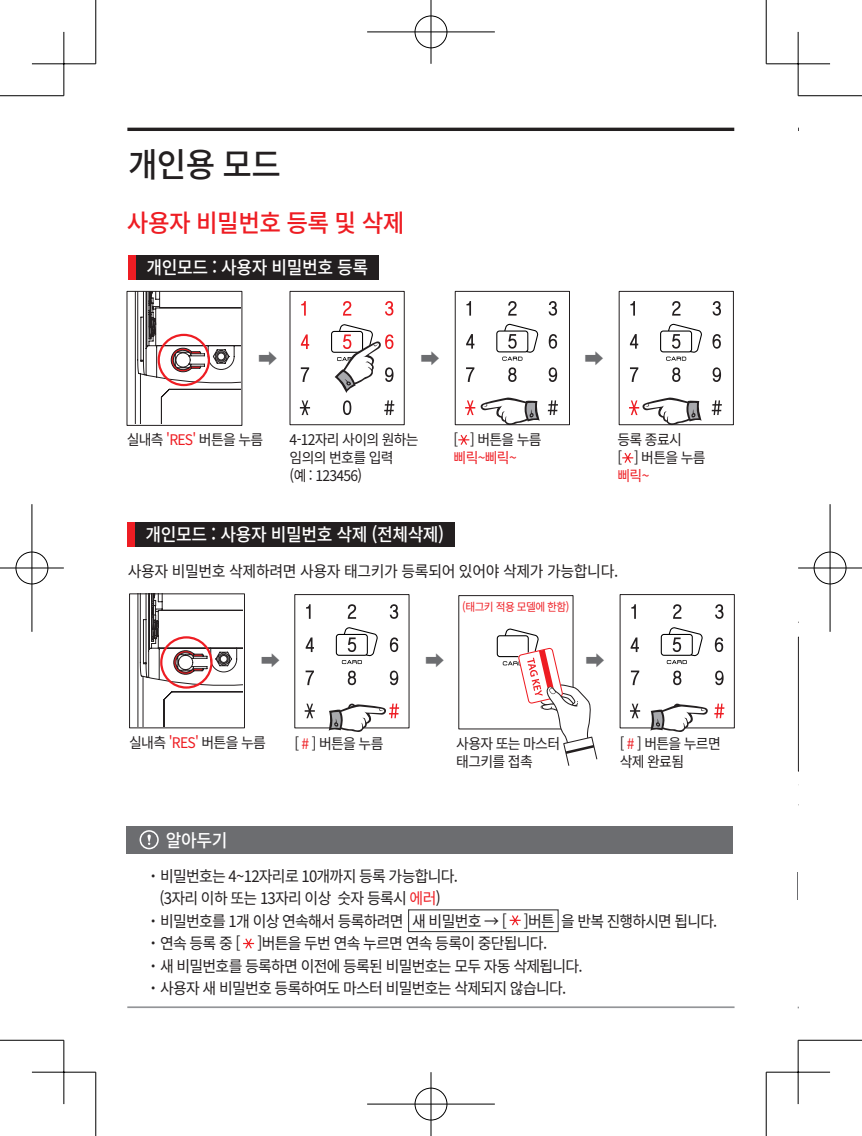
<style>
.page{position:relative;width:862px;height:1136px;background:#fff}
.page>*{position:absolute;margin:0;border:0;box-sizing:border-box;transform-origin:0 0}
.t1{font:500 33.75px "Noto Sans KR";color:#231f20;scale:.95 1}
.t2{font:500 24.75px "Noto Sans CJ Kkr";letter-spacing:-.025em;color:#ee1d23;scale:.95 1}
.t3{font:20.25px "Noto Sans CJ Kkr";color:#6c6d70;scale:.95 1}
.t4{font:500 18px "Noto Sans CJ Kkr";letter-spacing:-.025em;color:#fff;scale:.95 1}
.t5{font:15.75px "Noto Sans CJ Kkr";letter-spacing:-.05em;color:#231f20;scale:.95 1}
.t6{font:15.75px "Noto Sans CJ Kkr";letter-spacing:-.025em;color:#231f20;scale:.95 1}
.t7{font:14.62px/18px "Noto Sans CJ Kkr";letter-spacing:-.05em;color:#231f20;scale:.95 1}
.t8{font:14.62px "Noto Sans CJ Kkr";color:#ee1d23;scale:.95 1}
.t9{font:11.25px "Noto Sans CJ Kkr";letter-spacing:-.05em;color:#ee1d23;scale:.95 1}
.s1{color:#ee1d23}
</style>
<div class="page">
<svg style="left:301px;top:334px;width:8px;height:15px"></svg>
<div style="left:128px;top:255px;width:250px;height:24px;background:#231f20"></div>
<div style="left:128px;top:255px;width:7px;height:24px;background:#ee1d23"></div>
<div style="left:128px;top:521px;width:326px;height:25px;background:#231f20"></div>
<div style="left:128px;top:521px;width:7px;height:25px;background:#ee1d23"></div>
<svg style="left:458px;top:434px;width:11px;height:11px"></svg>
<svg style="left:622px;top:452px;width:11px;height:11px"></svg>
<svg style="left:301px;top:301px;width:4px;height:14px"></svg>
<svg style="left:300px;top:367px;width:9px;height:15px"></svg>
<svg style="left:343px;top:301px;width:8px;height:14px"></svg>
<svg style="left:385px;top:301px;width:8px;height:14px"></svg>
<svg style="left:343px;top:400px;width:8px;height:15px"></svg>
<svg style="left:300px;top:400px;width:10px;height:15px"></svg>
<svg style="left:384px;top:400px;width:10px;height:15px"></svg>
<div style="left:289px;top:291px;width:115px;height:134px;border:1px solid #231f20"></div>
<svg style="left:466px;top:301px;width:5px;height:14px"></svg>
<svg style="left:630px;top:301px;width:4px;height:14px"></svg>
<svg style="left:466px;top:367px;width:8px;height:15px"></svg>
<svg style="left:630px;top:367px;width:8px;height:15px"></svg>
<svg style="left:508px;top:301px;width:8px;height:14px"></svg>
<svg style="left:672px;top:301px;width:8px;height:14px"></svg>
<svg style="left:508px;top:367px;width:8px;height:15px"></svg>
<svg style="left:672px;top:367px;width:8px;height:15px"></svg>
<svg style="left:548px;top:301px;width:8px;height:14px"></svg>
<svg style="left:712px;top:301px;width:8px;height:14px"></svg>
<svg style="left:548px;top:367px;width:9px;height:15px"></svg>
<svg style="left:712px;top:367px;width:8px;height:15px"></svg>
<svg style="left:547px;top:400px;width:10px;height:15px"></svg>
<svg style="left:711px;top:400px;width:10px;height:15px"></svg>
<div style="left:454px;top:291px;width:115px;height:134px;border:1px solid #231f20"></div>
<div style="left:618px;top:291px;width:115px;height:134px;border:1px solid #231f20"></div>
<svg style="left:135px;top:293px;width:105px;height:130px"></svg>
<svg style="left:137px;top:595px;width:106px;height:131px"></svg>
<div style="left:129px;top:593px;width:116px;height:135px;border:1px solid #231f20"></div>
<div style="left:157px;top:334px;width:53px;height:52px;border:2px solid #ee1d23;border-radius:50%"></div>
<div style="left:160px;top:636px;width:52px;height:52px;border:2px solid #ee1d23;border-radius:50%"></div>
<svg style="left:509px;top:915px;width:11px;height:10px"></svg>
<svg style="left:243px;top:938px;width:11px;height:10px"></svg>
<div style="left:127px;top:826px;width:605px;height:27px;background:#6c6d70"></div>
<hr style="left:127px;top:1006px;width:607px;height:1px;background:#939598">
<svg style="left:331px;top:324px;width:62px;height:69px"></svg>
<svg style="left:465px;top:397px;width:74px;height:29px"></svg>
<svg style="left:628px;top:397px;width:73px;height:29px"></svg>
<svg style="left:631px;top:604px;width:4px;height:14px"></svg>
<svg style="left:630px;top:670px;width:9px;height:15px"></svg>
<svg style="left:673px;top:604px;width:8px;height:14px"></svg>
<svg style="left:673px;top:670px;width:8px;height:15px"></svg>
<svg style="left:715px;top:604px;width:8px;height:14px"></svg>
<svg style="left:715px;top:670px;width:8px;height:15px"></svg>
<svg style="left:630px;top:703px;width:9px;height:15px"></svg>
<svg style="left:714px;top:703px;width:10px;height:15px"></svg>
<svg style="left:306px;top:604px;width:4px;height:14px"></svg>
<svg style="left:305px;top:670px;width:9px;height:15px"></svg>
<svg style="left:347px;top:604px;width:9px;height:14px"></svg>
<svg style="left:347px;top:670px;width:9px;height:15px"></svg>
<svg style="left:389px;top:604px;width:9px;height:14px"></svg>
<svg style="left:389px;top:670px;width:9px;height:15px"></svg>
<svg style="left:304px;top:703px;width:11px;height:15px"></svg>
<svg style="left:650px;top:703px;width:57px;height:29px"></svg>
<svg style="left:328px;top:703px;width:71px;height:29px"></svg>
<div style="left:408px;top:909px;width:150px;height:23px;border:1px solid #3e3e3f"></div>
<svg style="left:139px;top:830px;width:20px;height:19px"></svg>
<svg style="left:797px;top:872px;width:1px;height:27px"></svg>
<svg style="left:797px;top:637px;width:1px;height:134px"></svg>
<hr style="left:127px;top:128px;width:606px;height:3px;background:#231f20">
<div style="left:458px;top:595px;width:115px;height:134px;border:1px solid #231f20"></div>
<svg style="left:496px;top:628px;width:101px;height:137px"></svg>
<svg style="left:466px;top:334px;width:8px;height:14px"></svg>
<svg style="left:548px;top:334px;width:8px;height:14px"></svg>
<svg style="left:496px;top:323px;width:42px;height:37px"></svg>
<svg style="left:629px;top:334px;width:9px;height:14px"></svg>
<svg style="left:712px;top:334px;width:8px;height:14px"></svg>
<svg style="left:660px;top:323px;width:41px;height:37px"></svg>
<svg style="left:305px;top:637px;width:9px;height:15px"></svg>
<svg style="left:389px;top:637px;width:9px;height:15px"></svg>
<svg style="left:335px;top:627px;width:42px;height:37px"></svg>
<svg style="left:630px;top:637px;width:8px;height:15px"></svg>
<svg style="left:714px;top:637px;width:8px;height:15px"></svg>
<svg style="left:660px;top:627px;width:42px;height:37px"></svg>
<hr style="left:0;top:95px;width:64px;height:1px;background:#000">
<hr style="left:797px;top:95px;width:64px;height:1px;background:#000">
<hr style="left:0;top:1039px;width:64px;height:1px;background:#000">
<hr style="left:797px;top:1039px;width:64px;height:1px;background:#000">
<hr style="left:95px;top:0;width:1px;height:64px;background:#000">
<hr style="left:95px;top:1071px;width:1px;height:64px;background:#000">
<hr style="left:765px;top:0;width:1px;height:64px;background:#000">
<hr style="left:765px;top:1071px;width:1px;height:64px;background:#000">
<hr style="left:32px;top:63px;width:64px;height:1px;background:#000">
<hr style="left:765px;top:63px;width:64px;height:1px;background:#000">
<hr style="left:32px;top:1071px;width:64px;height:1px;background:#000">
<hr style="left:765px;top:1071px;width:64px;height:1px;background:#000">
<hr style="left:63px;top:32px;width:1px;height:64px;background:#000">
<hr style="left:63px;top:1040px;width:1px;height:63px;background:#000">
<hr style="left:797px;top:32px;width:1px;height:64px;background:#000">
<hr style="left:797px;top:1040px;width:1px;height:63px;background:#000">
<div style="left:413px;top:14px;width:35px;height:35px;border:3px solid #fff;border-radius:50%"></div>
<hr style="left:367px;top:30px;width:127px;height:3px;background:#fff">
<hr style="left:429px;top:0;width:3px;height:64px;background:#fff">
<div style="left:414px;top:16px;width:33px;height:32px;border:1px solid #000;border-radius:50%"></div>
<hr style="left:367px;top:32px;width:127px;height:1px;background:#000">
<hr style="left:430px;top:0;width:1px;height:64px;background:#000">
<div style="left:413px;top:1086px;width:35px;height:35px;border:3px solid #fff;border-radius:50%"></div>
<hr style="left:367px;top:1102px;width:127px;height:3px;background:#fff">
<hr style="left:429px;top:1071px;width:3px;height:64px;background:#fff">
<div style="left:414px;top:1087px;width:33px;height:33px;border:1px solid #000;border-radius:50%"></div>
<hr style="left:367px;top:1103px;width:127px;height:1px;background:#000">
<hr style="left:430px;top:1071px;width:1px;height:64px;background:#000">
<div style="left:14px;top:550px;width:35px;height:35px;border:3px solid #fff;border-radius:50%"></div>
<hr style="left:0;top:566px;width:64px;height:3px;background:#fff">
<hr style="left:30px;top:504px;width:3px;height:127px;background:#fff">
<div style="left:16px;top:551px;width:32px;height:33px;border:1px solid #000;border-radius:50%"></div>
<hr style="left:0;top:567px;width:64px;height:1px;background:#000">
<hr style="left:32px;top:504px;width:1px;height:127px;background:#000">
<div style="left:812px;top:550px;width:35px;height:35px;border:3px solid #fff;border-radius:50%"></div>
<hr style="left:797px;top:566px;width:64px;height:3px;background:#fff">
<hr style="left:828px;top:504px;width:3px;height:127px;background:#fff">
<div style="left:813px;top:551px;width:32px;height:33px;border:1px solid #000;border-radius:50%"></div>
<hr style="left:797px;top:567px;width:64px;height:1px;background:#000">
<hr style="left:829px;top:504px;width:1px;height:127px;background:#000">
<h1 class="t1" style="left:128px;top:145px;width:162px">개인용 모드</h1>
<h2 class="t2" style="left:127px;top:209px;width:293px">사용자 비밀번호 등록 및 삭제</h2>
<p class="t4" style="left:146px;top:257px;width:235px">개인모드 : 사용자 비밀번호 등록</p>
<p class="t3" style="left:258px;top:347px;width:22px">➡</p>
<p class="t3" style="left:420px;top:347px;width:22px">➡</p>
<p class="t3" style="left:584px;top:347px;width:22px">➡</p>
<p class="t7" style="left:127px;top:431px;width:145px">실내측 <span class="s1">'RES'</span> 버튼을 누름</p>
<p class="t7" style="left:289px;top:431px;width:137px">4-12자리 사이의 원하는 임의의 번호를 입력<br>(예 : 123456)</p>
<p class="t7" style="left:453px;top:431px;width:94px">[ ] 버튼을 누름</p>
<p class="t8" style="left:453px;top:449px;width:68px">삐릭~삐릭~</p>
<p class="t4" style="left:145px;top:524px;width:316px">개인모드 : 사용자 비밀번호 삭제 (전체삭제)</p>
<p class="t7" style="left:617px;top:431px;width:94px">등록 종료시<br>[ ] 버튼을 누름</p>
<p class="t8" style="left:617px;top:467px;width:35px">삐릭~</p>
<p class="t6" style="left:128px;top:562px;width:517px">사용자 비밀번호 삭제하려면 사용자 태그키가 등록되어 있어야 삭제가 가능합니다.</p>
<p class="t9" style="left:462px;top:600px;width:114px">(태그키 적용 모델에 한함)</p>
<p class="t3" style="left:260px;top:649px;width:22px">➡</p>
<p class="t3" style="left:425px;top:649px;width:22px">➡</p>
<p class="t3" style="left:585px;top:649px;width:22px">➡</p>
<p class="t7" style="left:129px;top:733px;width:145px">실내측 <span class="s1">'RES'</span> 버튼을 누름</p>
<p class="t7" style="left:294px;top:734px;width:95px">[ <span class="s1">#</span> ] 버튼을 누름</p>
<p class="t7" style="left:456px;top:734px;width:111px">사용자 또는 마스터 태그키를 접촉</p>
<p class="t7" style="left:619px;top:734px;width:108px">[ <span class="s1">#</span> ] 버튼을 누르면 삭제 완료됨</p>
<p class="t4" style="left:166px;top:829px;width:66px">알아두기</p>
<p class="t5" style="left:146px;top:866px;width:330px">˙비밀번호는 4~12자리로 10개까지 등록 가능합니다.</p>
<p class="t5" style="left:159px;top:889px;width:297px">(3자리 이하 또는 13자리 이상 숫자 등록시 <span class="s1">에러</span>)</p>
<p class="t5" style="left:146px;top:912px;width:603px">˙비밀번호를 1개 이상 연속해서 등록하려면 새 비밀번호 → [ ]버튼 을 반복 진행하시면 됩니다.</p>
<p class="t5" style="left:146px;top:934px;width:424px">˙연속 등록 중 [ ]버튼을 두번 연속 누르면 연속 등록이 중단됩니다.</p>
<p class="t5" style="left:146px;top:957px;width:461px">˙새 비밀번호를 등록하면 이전에 등록된 비밀번호는 모두 자동 삭제됩니다.</p>
<p class="t5" style="left:146px;top:979px;width:444px">˙사용자 새 비밀번호 등록하여도 마스터 비밀번호는 삭제되지 않습니다.</p>
</div>
